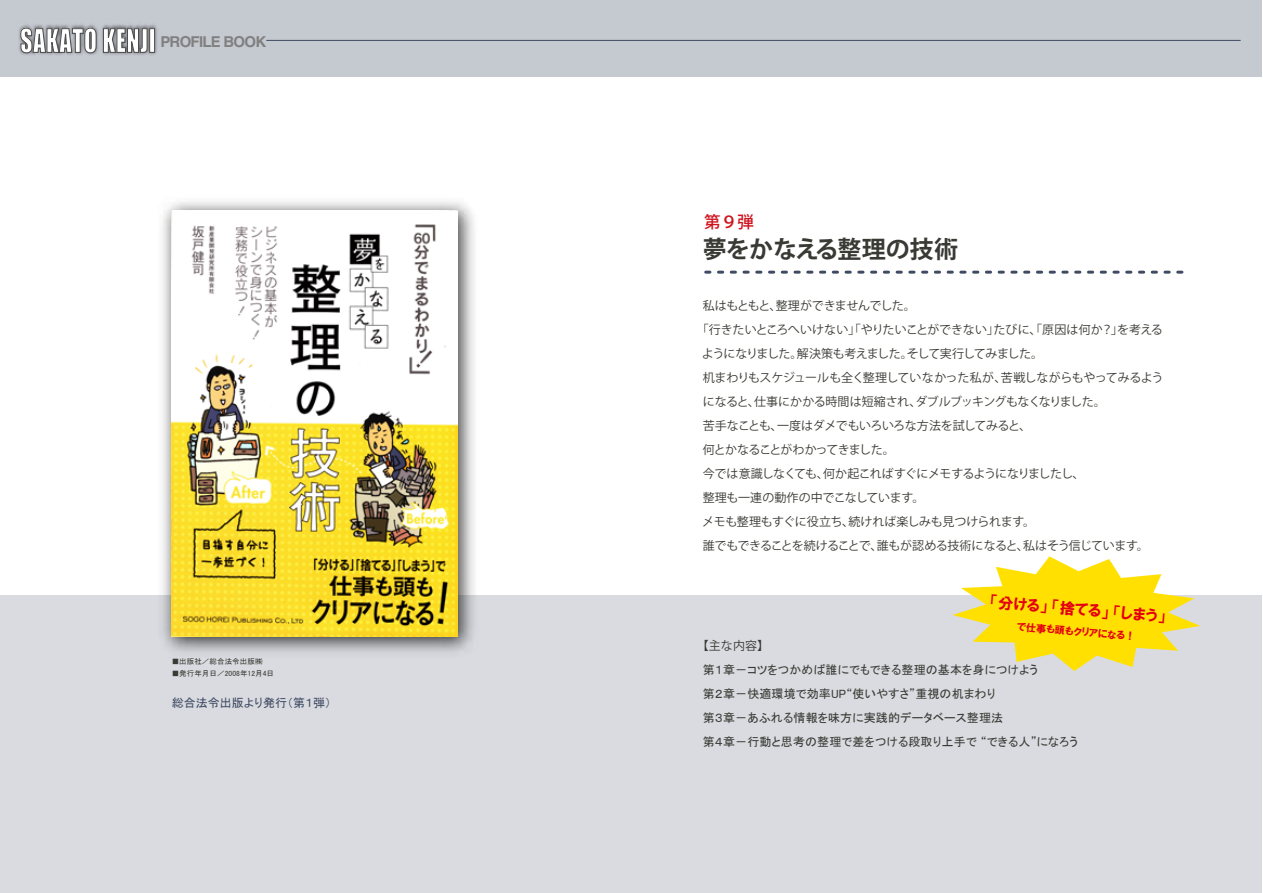
<style>
.page{position:relative;width:1263px;height:893px;background:#fff}
.page>*{position:absolute;margin:0;border:0;box-sizing:border-box;transform-origin:0 0}
.t1{font:30px "Impact";letter-spacing:.025em;color:#fff;scale:.8 1}
.t2{font:700 24px "Koz Go Pro";letter-spacing:-.02em;color:#393a34}
.t3{font:500 16.5px "Koz Go Pro";color:#cf121b}
.t4{font:15.3px "HGP Soei Kakugothic UB";color:#e40012}
.t5{font:12px "Koz Go Pro";letter-spacing:-.04em;color:#393a34}
.t6{font:12px/24px "MS P Gothic";letter-spacing:.01em;color:#393a34}
.t7{font:12px "Koz Go Pro";letter-spacing:-.005em;color:#393a34}
.t8{font:12px "Koz Go Pro";letter-spacing:-.02em;color:#393a34}
.t9{font:12px "Koz Go Pro";letter-spacing:-.07em;color:#393a34}
.t10{font:12px "MS P Gothic";color:#3f4b63}
.t11{font:10.2px "HGP Soei Kakugothic UB";color:#e40012}
.t12{font:7.5px "MS P Gothic";letter-spacing:.01em;color:#393a34}
</style>
<div class="page">
<div style="left:0;top:0;width:1262px;height:77px;background:#c5c9d0"></div>
<div style="left:0;top:595px;width:1262px;height:298px;background:#d9dbe0"></div>
<img style="left:162px;top:201px;width:312px;height:451px">
<img style="left:172px;top:211px;width:286px;height:425px">
<hr style="left:266px;top:40px;width:974px;height:1px;background:#3f4b63">
<svg style="left:706px;top:271px;width:478px;height:3px"></svg>
<img style="left:19px;top:24px;width:138px;height:31px">
<svg style="left:21px;top:28px;width:75px;height:25px"></svg>
<svg style="left:103px;top:28px;width:44px;height:25px"></svg>
<div style="left:150px;top:29px;width:5px;height:23px;border:1px solid #4d4d4d"></div>
<svg style="left:953px;top:556px;width:247px;height:115px"></svg>
<h1 class="t1" style="left:20px;top:17px;width:309px">SAKATO KENJI <sup>PROFILE</sup> <sup>BOOK</sup></h1>
<p class="t12" style="left:172px;top:657px;width:97px">■出版社／総合法令出版㈱　</p>
<p class="t12" style="left:172px;top:669px;width:104px">■発行年月日／2008年12月4日</p>
<p class="t10" style="left:172px;top:697px;width:161px">総合法令出版より発行（第１弾）</p>
<h3 class="t3" style="left:704px;top:211px;width:51px">第９弾</h3>
<h2 class="t2" style="left:703px;top:234px;width:257px">夢をかなえる整理の技術</h2>
<p class="t5" style="left:703px;top:298px;width:215px">私はもともと、整理ができませんでした。</p>
<p class="t7" style="left:697px;top:322px;width:467px">「行きたいところへいけない」「やりたいことができない」たびに、「原因は何か？」を考える</p>
<p class="t5" style="left:702px;top:346px;width:343px">ようになりました。解決策も考えました。そして実行してみました。</p>
<p class="t5" style="left:703px;top:370px;width:462px">机まわりもスケジュールも全く整理していなかった私が、苦戦しながらもやってみるよう</p>
<p class="t5" style="left:703px;top:394px;width:405px">になると、仕事にかかる時間は短縮され、ダブルブッキングもなくなりました。</p>
<p class="t5" style="left:703px;top:418px;width:330px">苦手なことも、一度はダメでもいろいろな方法を試してみると、</p>
<p class="t9" style="left:703px;top:442px;width:194px">何とかなることがわかってきました。</p>
<p class="t5" style="left:703px;top:466px;width:383px">今では意識しなくても、何か起こればすぐにメモするようになりましたし、</p>
<p class="t8" style="left:703px;top:490px;width:223px">整理も一連の動作の中でこなしています。</p>
<p class="t5" style="left:702px;top:514px;width:334px">メモも整理もすぐに役立ち、続ければ楽しみも見つけられます。</p>
<p class="t5" style="left:703px;top:538px;width:448px">誰でもできることを続けることで、誰もが認める技術になると、私はそう信じています。</p>
<p class="t4" style="left:991px;top:594px;width:177px;rotate:5deg">「分ける」 「捨てる」 「しまう」</p>
<p class="t11" style="left:1017px;top:621px;width:120px;rotate:5deg">で仕事も頭もクリアになる！</p>
<p class="t5" style="left:697px;top:638px;width:74px">【主な内容】</p>
<p class="t6" style="left:703px;top:658px;width:377px">第１章－コツをつかめば誰にでもできる整理の基本を身につけよう<br>第２章－快適環境で効率UP“使いやすさ”重視の机まわり<br>第３章－あふれる情報を味方に実践的データベース整理法<br>第４章－行動と思考の整理で差をつける段取り上手で “できる人”になろう</p>
</div>
